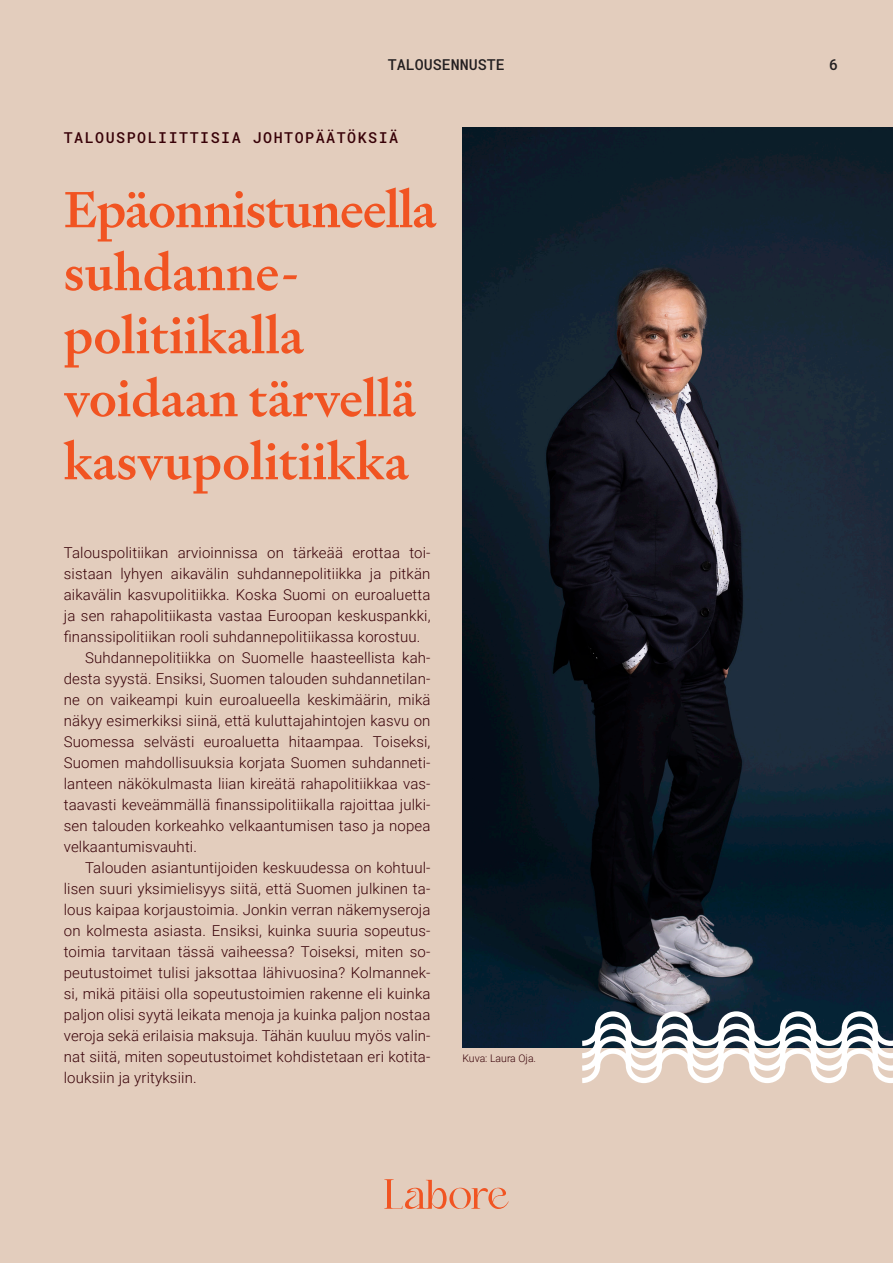
<style>
.page{position:relative;width:893px;height:1263px;background:#e3cdbd}
.page>*{position:absolute;margin:0;border:0;box-sizing:border-box;transform-origin:0 0}
.Otsikko{font:500 51px/63px "Signifier";color:#f15422}
.Otsikko-2{font:500 51px "Signifier";letter-spacing:-.02em;color:#f15422}
.Leipis{font:300 15px/21px "Roboto";letter-spacing:.01em;color:#380108;text-align:justify}
.Yläotsikko{font:500 15px "Roboto Mono";letter-spacing:.1em;color:#380108}
.t1{font:500 15px "Roboto Mono";color:#231f20}
.Takakansi{font:300 10.5px "Roboto";color:#380108}
</style>
<div class="page">
<svg style="left:384px;top:1179px;width:125px;height:30px"></svg>
<img style="left:462px;top:128px;width:431px;height:919px">
<svg style="left:577px;top:1009px;width:316px;height:74px"></svg>
<p class="t1" style="left:388px;top:54px;width:118px">TALOUSENNUSTE</p>
<p class="t1" style="left:829px;top:54px;width:10px">6</p>
<p class="Yläotsikko" style="left:64px;top:127px;width:336px">TALOUSPOLIITTISIA JOHTOPÄÄTÖKSIÄ</p>
<p class="Otsikko-2" style="left:64px;top:178px;width:374px">Epäonnistuneella</p>
<p class="Otsikko" style="left:64px;top:241px;width:354px">suhdanne&shy;politiikalla voidaan tärvellä kasvupolitiikka</p>
<p class="Leipis" style="left:64px;top:542px;width:368px">Talouspolitiikan arvioinnissa on tärkeää erottaa toi&shy;sistaan lyhyen aikavälin suhdannepolitiikka ja pitkän aikavälin kasvupolitiikka. Koska Suomi on euroaluetta ja sen rahapolitiikasta vastaa Euroopan keskuspankki, finanssipolitiikan rooli suhdannepolitiikassa korostuu.</p>
<p class="Leipis" style="left:64px;top:647px;width:368px;text-indent:21px">Suhdannepolitiikka on Suomelle haasteellista kah&shy;desta syystä. Ensiksi, Suomen talouden suhdannetilan&shy;ne on vaikeampi kuin euroalueella keskimäärin, mikä näkyy esimerkiksi siinä, että kuluttajahintojen kasvu on Suomessa selvästi euroaluetta hitaampaa. Toiseksi, Suomen mahdollisuuksia korjata Suomen suhdanneti&shy;lanteen näkökulmasta liian kireätä rahapolitiikkaa vas&shy;taavasti keveämmällä finanssipolitiikalla rajoittaa julki&shy;sen talouden korkeahko velkaantumisen taso ja nopea velkaantumisvauhti.</p>
<p class="Leipis" style="left:64px;top:857px;width:368px;text-indent:21px">Talouden asiantuntijoiden keskuudessa on kohtuul&shy;lisen suuri yksimielisyys siitä, että Suomen julkinen ta&shy;lous kaipaa korjaustoimia. Jonkin verran näkemyseroja on kolmesta asiasta. Ensiksi, kuinka suuria sopeutus&shy;toimia tarvitaan tässä vaiheessa? Toiseksi, miten so&shy;peutustoimet tulisi jaksottaa lähivuosina? Kolmannek&shy;si, mikä pitäisi olla sopeutustoimien rakenne eli kuinka paljon olisi syytä leikata menoja ja kuinka paljon nostaa veroja sekä erilaisia maksuja. Tähän kuuluu myös valin&shy;nat siitä, miten sopeutustoimet kohdistetaan eri kotita&shy;louksiin ja yrityksiin.</p>
<p class="Takakansi" style="left:462px;top:1051px;width:75px">Kuva: Laura Oja.</p>
</div>
